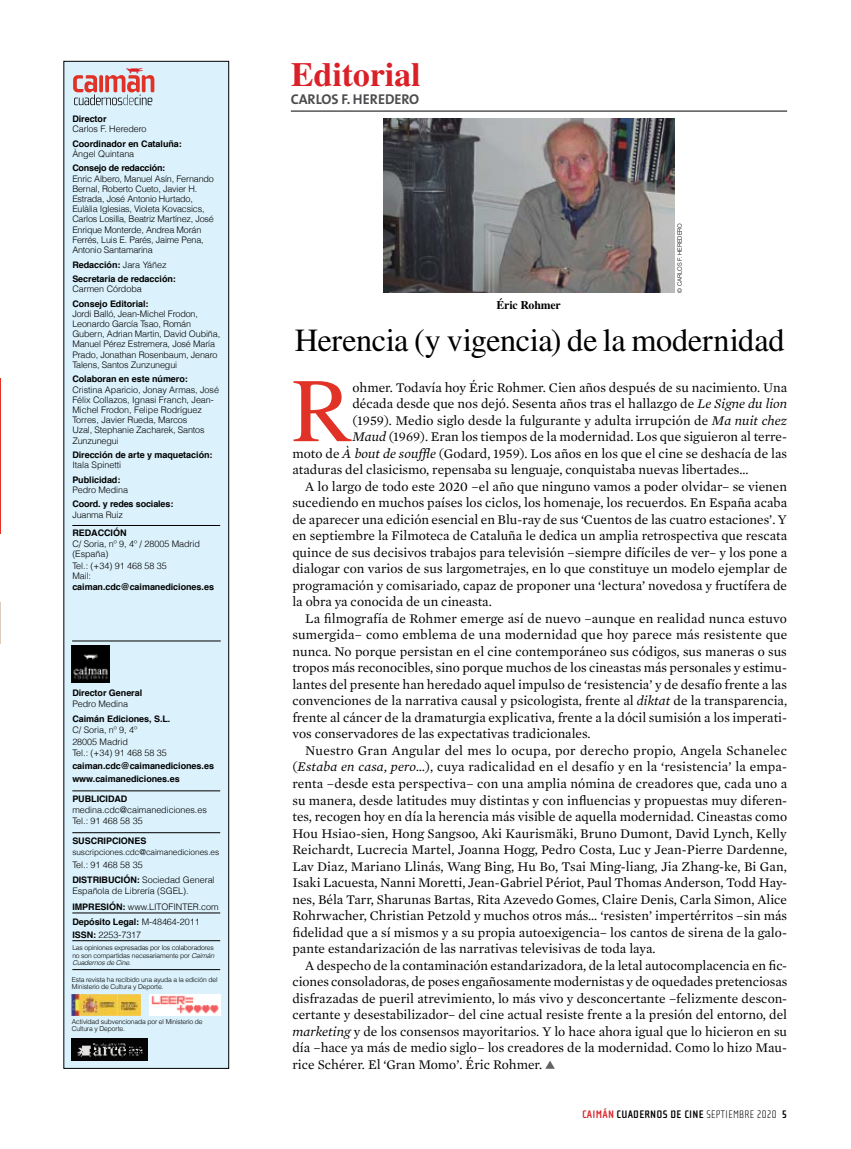
<style>
.page{position:relative;width:851px;height:1149px;background:#fff}
.page>*{position:absolute;margin:0;border:0;box-sizing:border-box;transform-origin:0 0}
.t1{font:90.6px "Nimbus Rom No 9 L";color:#e03227}
.t2{font:500 34.5px "Nimbus Rom No 9 L";letter-spacing:-.01em;color:#da2128}
.t3{font:32.25px "Nimbus Rom No 9 L";letter-spacing:-.01em;color:#000}
.t4{font:700 14.25px "The Sans";letter-spacing:-.005em;color:#4d4d4f}
.Texto_Mercury_3_COLU{font:13.5px/16.5px "Mercury Text G1";color:#000;text-align:justify}
.Cuaderno_Actualidad{font:500 12px "Nimbus Rom No 9 L";letter-spacing:-.015em;color:#000}
.t5{font:700 11.25px "Cholla Sans";letter-spacing:.02em;color:#000}
.t6{font:300 9px/10.2px "Helvetica";letter-spacing:-.015em;color:#000}
.t7{font:700 9px/10.2px "Helvetica";letter-spacing:-.005em;color:#000}
.t8{font:300 8.25px "Helvetica";letter-spacing:-.005em;color:#000}
.t9{font:300 6.75px/7.5px "Helvetica";letter-spacing:-.02em;color:#000;text-align:justify}
.t10{font:300 6px "Helvetica";letter-spacing:-.01em;color:#000}
.s1{font-weight:700}
.s2{font-weight:300}
.s3{font-style:italic}
.s4{color:#da2128}
.s5{font-weight:100}
</style>
<div class="page">
<svg style="left:545px;top:1061px;width:9px;height:7px"></svg>
<hr style="left:291px;top:111px;width:496px;height:1px;background:#000">
<div style="left:64px;top:61px;width:165px;height:1006px;background:#dbf1fb"></div>
<div style="left:64px;top:61px;width:165px;height:1007px;border:1px solid #000"></div>
<hr style="left:72px;top:525px;width:148px;height:1px;background:#000">
<hr style="left:72px;top:790px;width:148px;height:1px;background:#000">
<hr style="left:72px;top:832px;width:148px;height:1px;background:#000">
<hr style="left:72px;top:912px;width:148px;height:1px;background:#000">
<hr style="left:72px;top:940px;width:148px;height:1px;background:#000">
<hr style="left:72px;top:969px;width:148px;height:1px;background:#000">
<img style="left:72px;top:645px;width:37px;height:37px">
<hr style="left:72px;top:640px;width:149px;height:1px;background:#000">
<img style="left:72px;top:994px;width:69px;height:21px">
<img style="left:149px;top:994px;width:71px;height:21px">
<svg style="left:73px;top:68px;width:81px;height:37px"></svg>
<img style="left:72px;top:1038px;width:76px;height:22px">
<img style="left:383px;top:119px;width:291px;height:173px">
<hr style="left:0;top:378px;width:1px;height:155px;background:#e03227">
<hr style="left:0;top:602px;width:1px;height:41px;background:#dcccbe">
<p class="t6" style="left:72px;top:113px;width:76px"><span class="s1">Director<br></span>Carlos F. Heredero</p>
<p class="t7" style="left:72px;top:138px;width:111px">Coordinador en Cataluña:<br><span class="s2">Àngel Quintana</span></p>
<p class="t6" style="left:72px;top:163px;width:143px"><span class="s1">Consejo de redacción:<br></span>Enric Albero, Manuel Asín, Fernando<br>Bernal, Roberto Cueto, Javier H.<br>Estrada, José Antonio Hurtado,<br>Eulàlia Iglesias, Violeta Kovacsics,<br>Carlos Losilla, Beatriz Martínez, José<br>Enrique Monterde, Andrea Morán<br>Ferrés, Luis E. Parés, Jaime Pena,<br>Antonio Santamarina</p>
<p class="t7" style="left:72px;top:259px;width:96px">Redacción: <span class="s2">Jara Yáñez</span></p>
<p class="t7" style="left:72px;top:274px;width:105px">Secretaria de redacción:<br><span class="s2">Carmen Córdoba</span></p>
<p class="t6" style="left:72px;top:298px;width:149px"><span class="s1">Consejo Editorial:<br></span>Jordi Balló, Jean-Michel Frodon,<br>Leonardo García Tsao, Román<br>Gubern, Adrian Martin, David Oubiña,<br>Manuel Pérez Estremera, José María<br>Prado, Jonathan Rosenbaum, Jenaro<br>Talens, Santos Zunzunegui</p>
<p class="t6" style="left:72px;top:373px;width:148px"><span class="s1">Colaboran en este número:<br></span>Cristina Aparicio, Jonay Armas, José<br>Félix Collazos, Ignasi Franch, Jean-<br>Michel Frodon, Felipe Rodríguez<br>Torres, Javier Rueda, Marcos<br>Uzal, Stephanie Zacharek, Santos<br>Zunzunegui</p>
<p class="t7" style="left:72px;top:450px;width:142px">Dirección de arte y maquetación:<br><span class="s2">Itala Spinetti</span></p>
<p class="t7" style="left:72px;top:474px;width:57px">Publicidad:<br><span class="s2">Pedro Medina</span></p>
<p class="t7" style="left:72px;top:499px;width:102px">Coord. y redes sociales:<br><span class="s2">Juanma Ruiz</span></p>
<p class="t6" style="left:72px;top:527px;width:129px"><span class="s1">REDACCIÓN<br></span>C/ Soria, nº 9, 4º / 28005 Madrid (España)</p>
<p class="t6" style="left:72px;top:560px;width:96px">Tel.: (+34) 91 468 58 35<br>Mail:</p>
<p class="t7" style="left:72px;top:581px;width:143px">caiman.cdc@caimanediciones.es</p>
<p class="t7" style="left:72px;top:687px;width:71px;line-height:11.1px">Director General<br><span class="s2">Pedro Medina</span></p>
<p class="t6" style="left:72px;top:713px;width:100px;line-height:11.1px"><span class="s1">Caimán Ediciones, S.L.<br></span>C/ Soria, nº 9, 4º<br>28005 Madrid<br>Tel.: (+34) 91 468 58 35</p>
<p class="t7" style="left:72px;top:760px;width:143px">caiman.cdc@caimanediciones.es</p>
<p class="t7" style="left:72px;top:773px;width:109px">www.caimanediciones.es</p>
<p class="t7" style="left:72px;top:793px;width:57px">PUBLICIDAD</p>
<p class="t6" style="left:72px;top:803px;width:136px;line-height:11.1px">medina.cdc@caimanediciones.es<br>Tel.: 91 468 58 35</p>
<p class="t7" style="left:72px;top:835px;width:75px">SUSCRIPCIONES</p>
<p class="t8" style="left:72px;top:844px;width:148px">suscripciones.cdc@caimanediciones.es</p>
<p class="t6" style="left:72px;top:858px;width:72px">Tel.: 91 468 58 35</p>
<p class="t6" style="left:72px;top:873px;width:144px;line-height:11.1px"><span class="s1">DISTRIBUCIÓN:</span> Sociedad General<br>Española de Librería (SGEL).</p>
<p class="t6" style="left:72px;top:900px;width:148px"><span class="s1">IMPRESIÓN:</span> www.LITOFINTER.com</p>
<p class="t7" style="left:72px;top:916px;width:129px">Depósito Legal: <span class="s2">M-48464-2011</span></p>
<p class="t6" style="left:72px;top:929px;width:70px"><span class="s1">ISSN:</span> 2253-7317</p>
<p class="t9" style="left:72px;top:943px;width:143px">Las opiniones expresadas por los colaboradores no son compartidas necesariamente por <span class="s3">Caimán Cuadernos de Cine.</span></p>
<p class="t9" style="left:72px;top:975px;width:147px">Esta revista ha recibido una ayuda a la edición del<br>Ministerio de Cultura y Deporte.</p>
<p class="t9" style="left:72px;top:1017px;width:132px">Actividad subvencionada por el Ministerio de</p>
<p class="t9" style="left:72px;top:1024px;width:54px">Cultura y Deporte.</p>
<p class="t2" style="left:291px;top:50px;width:131px">Editorial</p>
<p class="t4" style="left:291px;top:87px;width:130px">CARLOS F. HEREDERO</p>
<p class="Cuaderno_Actualidad" style="left:496px;top:296px;width:66px">Éric Rohmer</p>
<p class="t10" style="left:675px;top:292px;width:71px;rotate:-90deg">© CARLOS F. HEREDERO</p>
<p class="t3" style="left:295px;top:317px;width:491px">Herencia (y vigencia) de la modernidad</p>
<p class="t1" style="left:292px;top:345px;width:62px">R</p>
<p class="Texto_Mercury_3_COLU" style="left:352px;top:379px;width:436px">ohmer. Todavía hoy Éric Rohmer. Cien años después de su nacimiento. Una</p>
<p class="Texto_Mercury_3_COLU" style="left:352px;top:395px;width:436px">década desde que nos dejó. Sesenta años tras el hallazgo de <span class="s3">Le Signe du lion</span></p>
<p class="Texto_Mercury_3_COLU" style="left:352px;top:412px;width:436px">(1959). Medio siglo desde la fulgurante y adulta irrupción de <span class="s3">Ma nuit chez</span></p>
<p class="Texto_Mercury_3_COLU" style="left:352px;top:428px;width:436px"><span class="s3">Maud</span> (1969). Eran los tiempos de la modernidad. Los que siguieron al terre-</p>
<p class="Texto_Mercury_3_COLU" style="left:292px;top:445px;width:496px">moto de <span class="s3">À bout de souffle</span> (Godard, 1959). Los años en los que el cine se deshacía de las</p>
<p class="Texto_Mercury_3_COLU" style="left:292px;top:461px;width:457px">ataduras del clasicismo, repensaba su lenguaje, conquistaba nuevas libertades…</p>
<p class="Texto_Mercury_3_COLU" style="left:292px;top:478px;width:496px;text-indent:13px">A lo largo de todo este 2020 –el año que ninguno vamos a poder olvidar– se vienen sucediendo en muchos países los ciclos, los homenaje, los recuerdos. En España acaba de aparecer una edición esencial en Blu-ray de sus ‘Cuentos de las cuatro estaciones’. Y en septiembre la Filmoteca de Cataluña le dedica un amplia retrospectiva que rescata quince de sus decisivos trabajos para televisión –siempre difíciles de ver– y los pone a dialogar con varios de sus largometrajes, en lo que constituye un modelo ejemplar de programación y comisariado, capaz de proponer una ‘lectura’ novedosa y fructífera de la obra ya conocida de un cineasta.</p>
<p class="Texto_Mercury_3_COLU" style="left:292px;top:610px;width:496px;text-indent:13px">La filmografía de Rohmer emerge así de nuevo –aunque en realidad nunca estuvo sumergida– como emblema de una modernidad que hoy parece más resistente que nunca. No porque persistan en el cine contemporáneo sus códigos, sus maneras o sus tropos más reconocibles, sino porque muchos de los cineastas más personales y estimu&shy;lantes del presente han heredado aquel impulso de ‘resistencia’ y de desafío frente a las convenciones de la narrativa causal y psicologista, frente al <span class="s3">diktat</span> de la transparencia, frente al cáncer de la dramaturgia explicativa, frente a la dócil sumisión a los imperati&shy;vos conservadores de las expectativas tradicionales.</p>
<p class="Texto_Mercury_3_COLU" style="left:292px;top:742px;width:496px;text-indent:13px">Nuestro Gran Angular del mes lo ocupa, por derecho propio, Angela Schanelec (<span class="s3">Estaba en casa, pero…</span>), cuya radicalidad en el desafío y en la ‘resistencia’ la empa&shy;renta –desde esta perspectiva– con una amplia nómina de creadores que, cada uno a su manera, desde latitudes muy distintas y con influencias y propuestas muy diferen&shy;tes, recogen hoy en día la herencia más visible de aquella modernidad. Cineastas como Hou Hsiao-sien, Hong Sangsoo, Aki Kaurismäki, Bruno Dumont, David Lynch, Kelly Reichardt, Lucrecia Martel, Joanna Hogg, Pedro Costa, Luc y Jean-Pierre Dardenne, Lav Diaz, Mariano Llinás, Wang Bing, Hu Bo, Tsai Ming-liang, Jia Zhang-ke, Bi Gan, Isaki Lacuesta, Nanni Moretti, Jean-Gabriel Périot, Paul Thomas Anderson, Todd Hay&shy;nes, Béla Tarr, Sharunas Bartas, Rita Azevedo Gomes, Claire Denis, Carla Simon, Alice Rohrwacher, Christian Petzold y muchos otros más… ‘resisten’ impertérritos –sin más fidelidad que a sí mismos y a su propia autoexigencia– los cantos de sirena de la galo&shy;pante estandarización de las narrativas televisivas de toda laya.</p>
<p class="Texto_Mercury_3_COLU" style="left:292px;top:956px;width:496px;text-indent:13px">A despecho de la contaminación estandarizadora, de la letal autocomplacencia en fic&shy;ciones consoladoras, de poses engañosamente modernistas y de oquedades pretenciosas disfrazadas de pueril atrevimiento, lo más vivo y desconcertante –felizmente descon&shy;certante y desestabilizador– del cine actual resiste frente a la presión del entorno, del <span class="s3">marketing</span> y de los consensos mayoritarios. Y lo hace ahora igual que lo hicieron en su día –hace ya más de medio siglo– los creadores de la modernidad. Como lo hizo Mau&shy;rice Schérer. El ‘Gran Momo’. Éric Rohmer.</p>
<p class="t5" style="left:582px;top:1107px;width:207px"><span class="s4">CAIMÁN</span> CUADERNOS DE CINE <span class="s5">SEPTIEMBRE 2020</span> 5</p>
</div>
